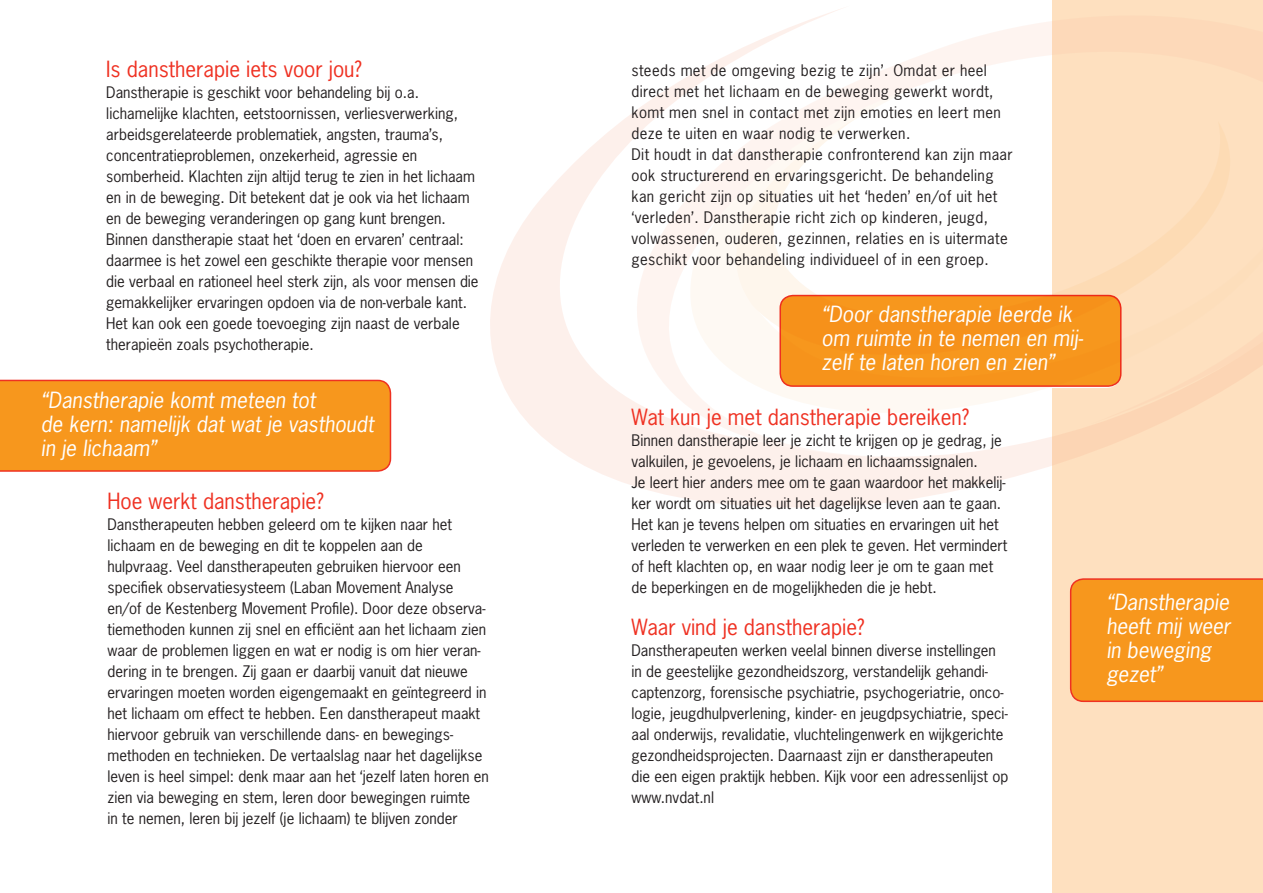
<style>
.page{position:relative;width:1263px;height:893px;background:#fff}
.page>*{position:absolute;margin:0;border:0;box-sizing:border-box;transform-origin:0 0}
.t1{font:italic 21px/24px "News Gothic Std";color:#fff}
.t2{font:21px "News Gothic Std";color:#ef3122}
.t3{font:15px/21px "News Gothic Std";color:#231f20}
.t4{font:15px/21px "News Gothic Std";letter-spacing:.025em;color:#231f20}
</style>
<div class="page">
<div style="left:1052px;top:0;width:211px;height:893px;background:#fee0bf"></div>
<svg style="left:490px;top:9px;width:773px;height:499px"></svg>
<div style="left:0;top:379px;width:392px;height:92px;background:#f7971d"></div>
<div style="left:1069px;top:578px;width:194px;height:123px;background:#f7971d"></div>
<svg style="left:777px;top:294px;width:345px;height:93px;background:#f69220"></svg>
<hr style="left:106px;top:0;width:1px;height:893px;background:#231f20">
<hr style="left:0;top:857px;width:1263px;height:1px;background:#231f20">
<hr style="left:0;top:77px;width:1263px;height:1px;background:#231f20">
<hr style="left:631px;top:0;width:1px;height:893px;background:#231f20">
<h1 class="t2" style="left:106px;top:55px;width:257px">Is danstherapie iets voor jou?</h1>
<p class="t3" style="left:106px;top:81px;width:374px">Danstherapie is geschikt voor behandeling bij o.a. lichamelijke klachten, eetstoornissen, verliesverwerking, arbeidsgerelateerde problematiek, angsten, trauma’s, concentratieproblemen, onzekerheid, agressie en somberheid. Klachten zijn altijd terug te zien in het lichaam en in de beweging. Dit betekent dat je ook via het lichaam en de beweging veranderingen op gang kunt brengen.<br>Binnen danstherapie staat het ‘doen en ervaren’ centraal: daarmee is het zowel een geschikte therapie voor mensen die verbaal en rationeel heel sterk zijn, als voor mensen die gemakkelijker ervaringen opdoen via de non-verbale kant.<br>Het kan ook een goede toevoeging zijn naast de verbale therapieën zoals psychotherapie.</p>
<h1 class="t1" style="left:41px;top:389px;width:334px">“Danstherapie komt meteen tot<br>de kern: namelijk dat wat je vasthoudt in je lichaam”</h1>
<h1 class="t2" style="left:108px;top:488px;width:218px">Hoe werkt danstherapie?</h1>
<p class="t3" style="left:108px;top:514px;width:383px">Danstherapeuten hebben geleerd om te kijken naar het lichaam en de beweging en dit te koppelen aan de hulpvraag. Veel danstherapeuten gebruiken hiervoor een specifiek observatiesysteem (Laban Movement Analyse en/of de Kestenberg Movement Profile). Door deze observa&shy;tiemethoden kunnen zij snel en efficiënt aan het lichaam zien waar de problemen liggen en wat er nodig is om hier veran&shy;dering in te brengen. Zij gaan er daarbij vanuit dat nieuwe ervaringen moeten worden eigengemaakt en geïntegreerd in het lichaam om effect te hebben. Een danstherapeut maakt hiervoor gebruik van verschillende dans- en bewegings&shy;methoden en technieken. De vertaalslag naar het dagelijkse leven is heel simpel: denk maar aan het ‘jezelf laten horen en zien via beweging en stem, leren door bewegingen ruimte<br>in te nemen, leren bij jezelf (je lichaam) te blijven zonder</p>
<p class="t4" style="left:631px;top:60px;width:383px">steeds met de omgeving bezig te zijn’. Omdat er heel direct met het lichaam en de beweging gewerkt wordt, komt men snel in contact met zijn emoties en leert men deze te uiten en waar nodig te verwerken.<br>Dit houdt in dat danstherapie confronterend kan zijn maar ook structurerend en ervaringsgericht. De behandeling kan gericht zijn op situaties uit het ‘heden’ en/of uit het ‘verleden’. Danstherapie richt zich op kinderen, jeugd, volwassenen, ouderen, gezinnen, relaties en is uitermate geschikt voor behandeling individueel of in een groep.</p>
<h1 class="t1" style="left:821px;top:302px;width:263px">“Door danstherapie leerde ik om ruimte in te nemen en mij&shy;zelf te laten horen en zien”</h1>
<h1 class="t2" style="left:631px;top:404px;width:339px">Wat kun je met danstherapie bereiken?</h1>
<p class="t3" style="left:631px;top:430px;width:377px">Binnen danstherapie leer je zicht te krijgen op je gedrag, je valkuilen, je gevoelens, je lichaam en lichaamssignalen.<br>Je leert hier anders mee om te gaan waardoor het makkelij&shy;ker wordt om situaties uit het dagelijkse leven aan te gaan.<br>Het kan je tevens helpen om situaties en ervaringen uit het verleden te verwerken en een plek te geven. Het vermindert of heft klachten op, en waar nodig leer je om te gaan met de beperkingen en de mogelijkheden die je hebt.</p>
<h1 class="t2" style="left:631px;top:614px;width:235px">Waar vind je danstherapie?</h1>
<p class="t3" style="left:631px;top:640px;width:378px">Danstherapeuten werken veelal binnen diverse instellingen in de geestelijke gezondheidszorg, verstandelijk gehandi&shy;captenzorg, forensische psychiatrie, psychogeriatrie, onco&shy;logie, jeugdhulpverlening, kinder- en jeugdpsychiatrie, speci&shy;aal onderwijs, revalidatie, vluchtelingenwerk en wijkgerichte gezondheidsprojecten. Daarnaast zijn er danstherapeuten die een eigen praktijk hebben. Kijk voor een adressenlijst op www.nvdat.nl</p>
<h1 class="t1" style="left:1106px;top:590px;width:126px">“Danstherapie heeft mij weer in beweging gezet”</h1>
</div>
